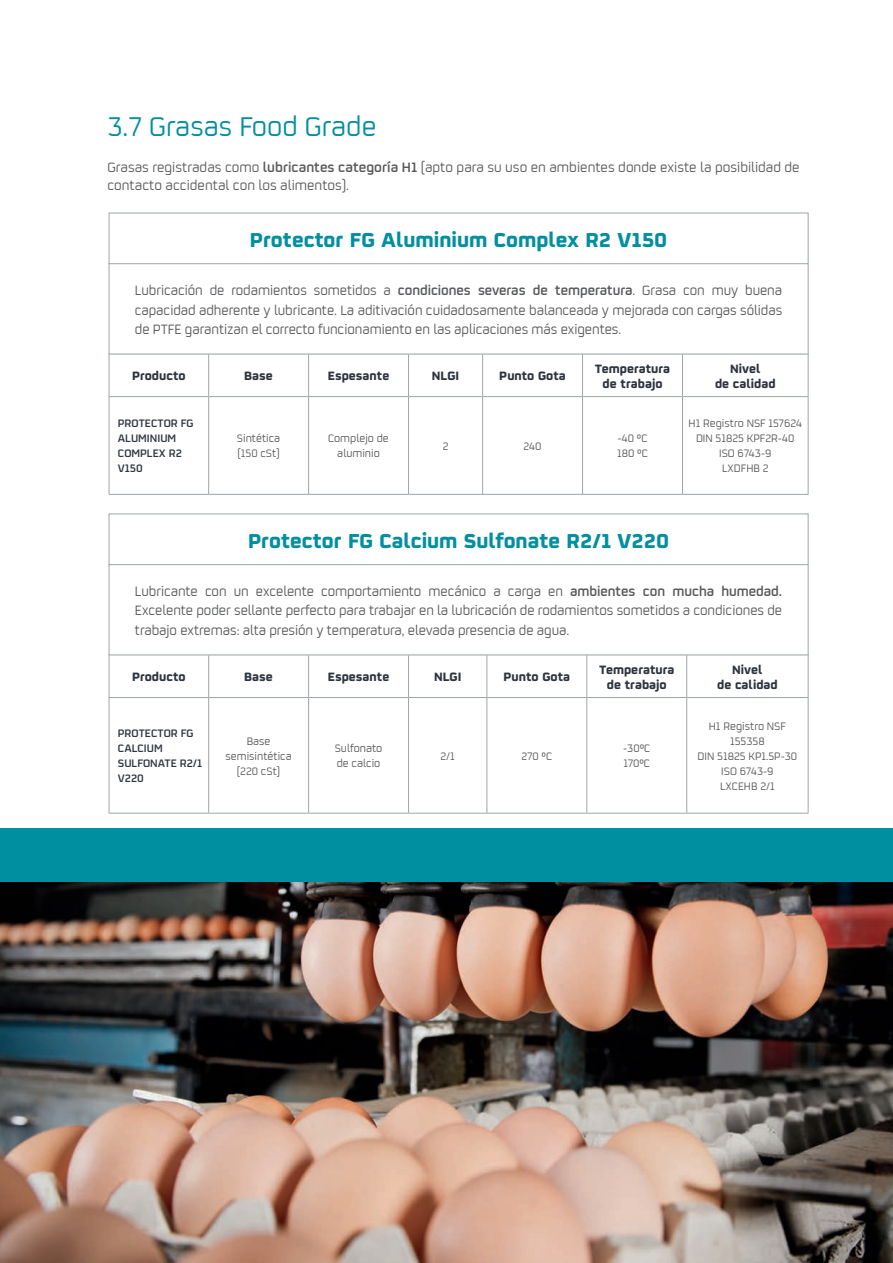
<style>
.page{position:relative;width:893px;height:1263px;background:#fff}
.page>*{position:absolute;margin:0;border:0;box-sizing:border-box;transform-origin:0 0}
.Titulo1{font:30px "Repsol";color:#008fa1}
.t1{font:700 22.5px "Repsol";color:#008fa1}
.Bodycopy{font:15px/19.5px "Repsol";letter-spacing:-.005em;color:#57585a;text-align:justify}
.t2{font:700 13.5px/15px "Repsol";color:#2e343e;text-align:center}
.t3{font:12px/15px "Repsol";color:#57585a;text-align:center}
.t4{font:600 12px/15px "Repsol";color:#2e343e}
.s1{font-weight:600}
</style>
<div class="page">
<div style="left:109px;top:263px;width:699px;height:92px;border:1px solid #9fa6a9"></div>
<div style="left:109px;top:564px;width:699px;height:92px;border:1px solid #9fa6a9"></div>
<div style="left:109px;top:213px;width:699px;height:51px;border:1px solid #9fa6a9"></div>
<div style="left:109px;top:513px;width:699px;height:52px;border:1px solid #9fa6a9"></div>
<svg style="left:209px;top:355px;width:599px;height:41px"></svg>
<svg style="left:209px;top:397px;width:99px;height:97px"></svg>
<svg style="left:309px;top:397px;width:499px;height:97px"></svg>
<hr style="left:109px;top:354px;width:1px;height:42px;background:#9fa6a9">
<hr style="left:109px;top:354px;width:100px;height:1px;background:#9fa6a9">
<hr style="left:208px;top:354px;width:1px;height:42px;background:#9fa6a9">
<hr style="left:209px;top:354px;width:100px;height:1px;background:#9fa6a9">
<hr style="left:309px;top:354px;width:100px;height:1px;background:#9fa6a9">
<hr style="left:409px;top:354px;width:74px;height:1px;background:#9fa6a9">
<hr style="left:483px;top:354px;width:100px;height:1px;background:#9fa6a9">
<hr style="left:583px;top:354px;width:99px;height:1px;background:#9fa6a9">
<hr style="left:308px;top:354px;width:1px;height:42px;background:#9fa6a9">
<hr style="left:408px;top:354px;width:1px;height:42px;background:#9fa6a9">
<hr style="left:482px;top:354px;width:1px;height:42px;background:#9fa6a9">
<hr style="left:582px;top:354px;width:1px;height:42px;background:#9fa6a9">
<hr style="left:682px;top:354px;width:1px;height:42px;background:#9fa6a9">
<hr style="left:682px;top:354px;width:126px;height:1px;background:#9fa6a9">
<hr style="left:808px;top:354px;width:1px;height:42px;background:#9fa6a9">
<hr style="left:109px;top:397px;width:1px;height:97px;background:#9fa6a9">
<hr style="left:109px;top:396px;width:100px;height:1px;background:#9fa6a9">
<hr style="left:109px;top:494px;width:100px;height:1px;background:#9fa6a9">
<hr style="left:208px;top:397px;width:1px;height:97px;background:#9fa6a9">
<hr style="left:209px;top:396px;width:100px;height:1px;background:#9fa6a9">
<hr style="left:209px;top:494px;width:100px;height:1px;background:#9fa6a9">
<hr style="left:308px;top:397px;width:1px;height:97px;background:#9fa6a9">
<hr style="left:309px;top:396px;width:100px;height:1px;background:#9fa6a9">
<hr style="left:309px;top:494px;width:100px;height:1px;background:#9fa6a9">
<hr style="left:408px;top:397px;width:1px;height:97px;background:#9fa6a9">
<hr style="left:409px;top:396px;width:74px;height:1px;background:#9fa6a9">
<hr style="left:409px;top:494px;width:74px;height:1px;background:#9fa6a9">
<hr style="left:482px;top:397px;width:1px;height:97px;background:#9fa6a9">
<hr style="left:483px;top:396px;width:100px;height:1px;background:#9fa6a9">
<hr style="left:483px;top:494px;width:100px;height:1px;background:#9fa6a9">
<hr style="left:582px;top:397px;width:1px;height:97px;background:#9fa6a9">
<hr style="left:583px;top:396px;width:99px;height:1px;background:#9fa6a9">
<hr style="left:583px;top:494px;width:99px;height:1px;background:#9fa6a9">
<hr style="left:682px;top:397px;width:1px;height:97px;background:#9fa6a9">
<hr style="left:682px;top:396px;width:126px;height:1px;background:#9fa6a9">
<hr style="left:808px;top:397px;width:1px;height:97px;background:#9fa6a9">
<hr style="left:682px;top:494px;width:126px;height:1px;background:#9fa6a9">
<svg style="left:110px;top:656px;width:698px;height:157px"></svg>
<hr style="left:109px;top:655px;width:1px;height:42px;background:#9fa6a9">
<hr style="left:109px;top:655px;width:100px;height:1px;background:#9fa6a9">
<hr style="left:208px;top:655px;width:1px;height:42px;background:#9fa6a9">
<hr style="left:209px;top:655px;width:100px;height:1px;background:#9fa6a9">
<hr style="left:309px;top:655px;width:100px;height:1px;background:#9fa6a9">
<hr style="left:409px;top:655px;width:78px;height:1px;background:#9fa6a9">
<hr style="left:487px;top:655px;width:100px;height:1px;background:#9fa6a9">
<hr style="left:587px;top:655px;width:100px;height:1px;background:#9fa6a9">
<hr style="left:308px;top:655px;width:1px;height:42px;background:#9fa6a9">
<hr style="left:408px;top:655px;width:1px;height:42px;background:#9fa6a9">
<hr style="left:486px;top:655px;width:1px;height:42px;background:#9fa6a9">
<hr style="left:586px;top:655px;width:1px;height:42px;background:#9fa6a9">
<hr style="left:686px;top:655px;width:1px;height:42px;background:#9fa6a9">
<hr style="left:687px;top:655px;width:121px;height:1px;background:#9fa6a9">
<hr style="left:808px;top:655px;width:1px;height:42px;background:#9fa6a9">
<hr style="left:109px;top:698px;width:1px;height:115px;background:#9fa6a9">
<hr style="left:109px;top:697px;width:100px;height:1px;background:#9fa6a9">
<hr style="left:209px;top:697px;width:100px;height:1px;background:#9fa6a9">
<hr style="left:309px;top:697px;width:100px;height:1px;background:#9fa6a9">
<hr style="left:409px;top:697px;width:78px;height:1px;background:#9fa6a9">
<hr style="left:487px;top:697px;width:100px;height:1px;background:#9fa6a9">
<hr style="left:587px;top:697px;width:100px;height:1px;background:#9fa6a9">
<hr style="left:687px;top:697px;width:121px;height:1px;background:#9fa6a9">
<hr style="left:208px;top:698px;width:1px;height:115px;background:#9fa6a9">
<hr style="left:308px;top:698px;width:1px;height:115px;background:#9fa6a9">
<hr style="left:408px;top:698px;width:1px;height:115px;background:#9fa6a9">
<hr style="left:486px;top:698px;width:1px;height:115px;background:#9fa6a9">
<hr style="left:586px;top:698px;width:1px;height:115px;background:#9fa6a9">
<hr style="left:686px;top:698px;width:1px;height:115px;background:#9fa6a9">
<hr style="left:808px;top:698px;width:1px;height:115px;background:#9fa6a9">
<hr style="left:109px;top:813px;width:100px;height:1px;background:#9fa6a9">
<hr style="left:209px;top:813px;width:100px;height:1px;background:#9fa6a9">
<hr style="left:309px;top:813px;width:100px;height:1px;background:#9fa6a9">
<hr style="left:409px;top:813px;width:78px;height:1px;background:#9fa6a9">
<hr style="left:487px;top:813px;width:100px;height:1px;background:#9fa6a9">
<hr style="left:587px;top:813px;width:100px;height:1px;background:#9fa6a9">
<hr style="left:687px;top:813px;width:121px;height:1px;background:#9fa6a9">
<img style="left:0;top:881px;width:893px;height:382px">
<div style="left:0;top:828px;width:893px;height:53px;background:#008fa1"></div>
<p class="Titulo1" style="left:107px;top:105px;width:271px">3.7 Grasas Food Grade</p>
<p class="Bodycopy" style="left:107px;top:157px;width:694px;line-height:18px">Grasas registradas como <span class="s1">lubricantes categoría H1</span> (apto para su uso en ambientes donde existe la posibilidad de contacto accidental con los alimentos).</p>
<p class="t1" style="left:250px;top:221px;width:419px">Protector FG Aluminium Complex R2 V150</p>
<p class="Bodycopy" style="left:135px;top:280px;width:649px">Lubricación de rodamientos sometidos a <span class="s1">condiciones severas de temperatura</span>. Grasa con muy buena capacidad adherente y lubricante. La aditivación cuidadosamente balanceada y mejorada con cargas sólidas de PTFE garantizan el correcto funcionamiento en las aplicaciones más exigentes.</p>
<p class="t2" style="left:132px;top:367px;width:55px">Producto</p>
<p class="t2" style="left:244px;top:367px;width:30px">Base</p>
<p class="t2" style="left:328px;top:367px;width:63px">Espesante</p>
<p class="t2" style="left:432px;top:367px;width:29px">NLGI</p>
<p class="t2" style="left:499px;top:367px;width:68px">Punto Gota</p>
<p class="t2" style="left:595px;top:359px;width:77px">Temperatura de trabajo</p>
<p class="t2" style="left:715px;top:359px;width:62px">Nivel<br>de calidad</p>
<p class="t4" style="left:118px;top:415px;width:77px">PROTECTOR FG</p>
<p class="t4" style="left:118px;top:430px;width:60px">ALUMINIUM</p>
<p class="t4" style="left:118px;top:445px;width:65px">COMPLEX R2<br>V150</p>
<p class="t3" style="left:688px;top:415px;width:115px">H1 Registro NSF 157624</p>
<p class="t3" style="left:696px;top:430px;width:100px">DIN 51825 KPF2R-40</p>
<p class="t3" style="left:719px;top:445px;width:54px">ISO 6743-9</p>
<p class="t3" style="left:722px;top:460px;width:48px">LXDFHB 2</p>
<p class="t3" style="left:237px;top:430px;width:45px">Sintética</p>
<p class="t3" style="left:237px;top:445px;width:44px">(150 cSt)</p>
<p class="t3" style="left:328px;top:430px;width:62px">Complejo de aluminio</p>
<p class="t3" style="left:443px;top:438px;width:7px">2</p>
<p class="t3" style="left:524px;top:438px;width:19px">240</p>
<p class="t3" style="left:617px;top:430px;width:32px">-40 ºC</p>
<p class="t3" style="left:617px;top:445px;width:32px">180 ºC</p>
<p class="t1" style="left:248px;top:522px;width:423px">Protector FG Calcium Sulfonate R2/1 V220</p>
<p class="Bodycopy" style="left:135px;top:580px;width:649px">Lubricante con un excelente comportamiento mecánico a carga en <span class="s1">ambientes con mucha humedad.<br></span>Excelente poder sellante perfecto para trabajar en la lubricación de rodamientos sometidos a condiciones de trabajo extremas: alta presión y temperatura, elevada presencia de agua.</p>
<p class="t2" style="left:132px;top:668px;width:55px">Producto</p>
<p class="t2" style="left:244px;top:668px;width:30px">Base</p>
<p class="t2" style="left:328px;top:668px;width:63px">Espesante</p>
<p class="t2" style="left:434px;top:668px;width:29px">NLGI</p>
<p class="t2" style="left:504px;top:668px;width:68px">Punto Gota</p>
<p class="t2" style="left:599px;top:660px;width:77px">Temperatura de trabajo</p>
<p class="t2" style="left:717px;top:660px;width:62px">Nivel<br>de calidad</p>
<p class="t4" style="left:118px;top:725px;width:77px">PROTECTOR FG</p>
<p class="t4" style="left:118px;top:740px;width:46px">CALCIUM</p>
<p class="t4" style="left:118px;top:755px;width:86px">SULFONATE R2/1<br>V220</p>
<p class="t3" style="left:709px;top:718px;width:79px">H1 Registro NSF</p>
<p class="t3" style="left:730px;top:733px;width:36px">155358</p>
<p class="t3" style="left:698px;top:748px;width:101px">DIN 51825 KP1.5P-30</p>
<p class="t3" style="left:721px;top:763px;width:54px">ISO 6743-9</p>
<p class="t3" style="left:720px;top:778px;width:56px">LXCEHB 2/1</p>
<p class="t3" style="left:225px;top:733px;width:68px">Base semisintética</p>
<p class="t3" style="left:237px;top:763px;width:45px">(220 cSt)</p>
<p class="t3" style="left:335px;top:740px;width:49px;text-align:left">Sulfonato de calcio</p>
<p class="t3" style="left:440px;top:748px;width:16px">2/1</p>
<p class="t3" style="left:521px;top:748px;width:32px">270 ºC</p>
<p class="t3" style="left:623px;top:740px;width:29px">-30ºC</p>
<p class="t3" style="left:623px;top:755px;width:28px">170ºC</p>
</div>
